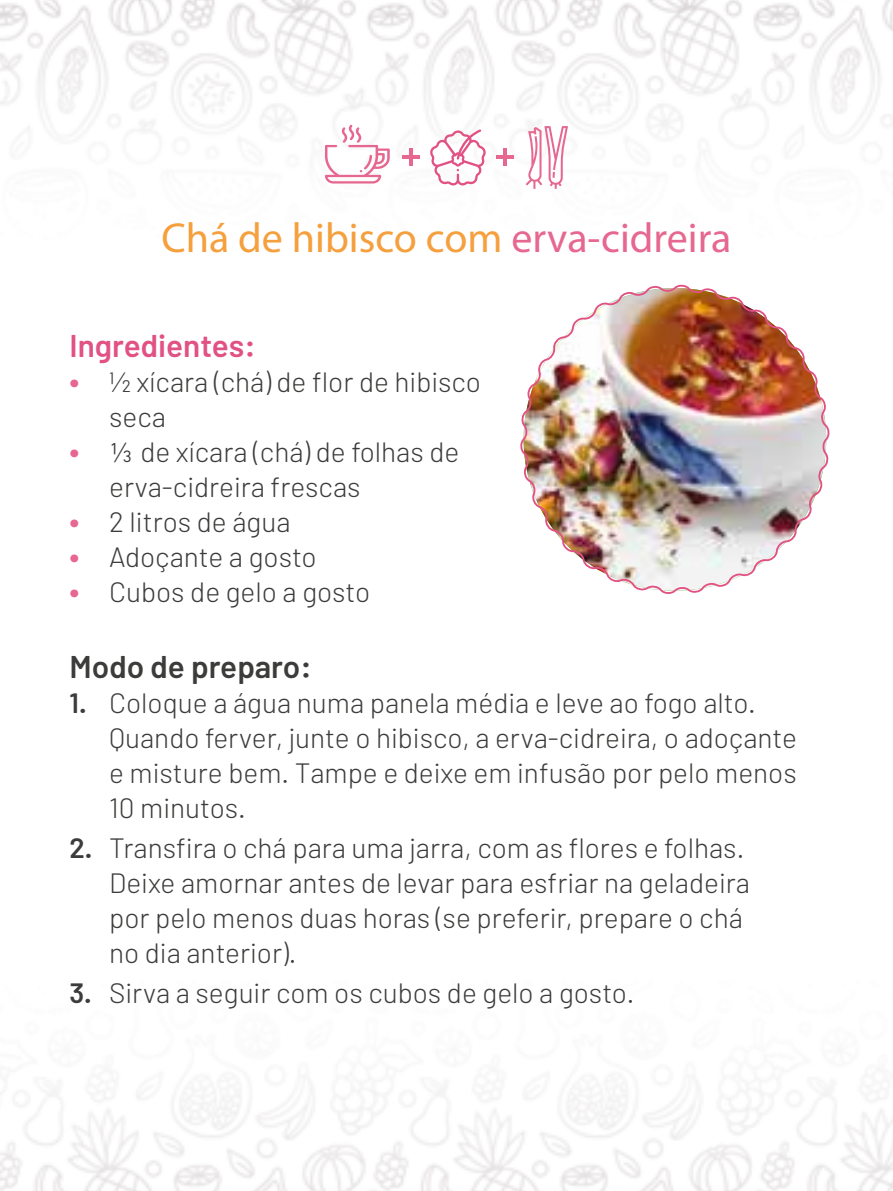
<style>
.page{position:relative;width:893px;height:1191px;background:#fff}
.page>*{position:absolute;margin:0;border:0;box-sizing:border-box;transform-origin:0 0}
.t1{font:42px "Myriad Pro";color:#f59f3d}
.t2{font:600 31.5px "Barlow";color:#3c3c3b}
.t3{font:600 31.5px "Barlow";color:#e25184}
.t4{font:300 28px/35px "Barlow";color:#3c3c3b}
.s1{color:#e66790}
.s2{font-weight:600;font-size:31.5px;color:#e66790}
.s3{font-family:"DIN Next LT Pro"}
.s4{font-weight:600}
</style>
<div class="page">
<img style="left:0;top:0;width:893px;height:1191px">
<img style="left:520px;top:285px;width:310px;height:309px">
<hr style="left:402px;top:155px;width:17px;height:3px;background:#e66790">
<hr style="left:409px;top:148px;width:4px;height:17px;background:#e66790">
<hr style="left:497px;top:155px;width:17px;height:3px;background:#e66790">
<hr style="left:503px;top:148px;width:4px;height:17px;background:#e66790">
<svg style="left:325px;top:125px;width:65px;height:58px"></svg>
<svg style="left:430px;top:129px;width:56px;height:56px"></svg>
<svg style="left:526px;top:126px;width:42px;height:63px"></svg>
<h1 class="t1" style="left:161px;top:212px;width:572px">Chá de hibisco com <span class="s1">erva-cidreira</span></h1>
<p class="t3" style="left:69px;top:326px;width:188px">Ingredientes:</p>
<p class="t4" style="left:109px;top:364px;width:373px;text-indent:-40px"><span class="s2">•</span> ½ xícara (chá) de flor de hibisco seca</p>
<p class="t4" style="left:109px;top:434px;width:352px;text-indent:-40px"><span class="s2">•</span> <span class="s3">⅓</span> de xícara (chá) de folhas de erva-cidreira frescas</p>
<p class="t4" style="left:69px;top:504px;width:223px"><span class="s2">•</span> 2 litros de água</p>
<p class="t4" style="left:69px;top:539px;width:249px"><span class="s2">•</span> Adoçante a gosto</p>
<p class="t4" style="left:69px;top:574px;width:302px"><span class="s2">•</span> Cubos de gelo a gosto</p>
<p class="t2" style="left:69px;top:647px;width:244px">Modo de preparo:</p>
<p class="t4" style="left:109px;top:684px;width:689px;text-indent:-40px"><span class="s4">1.</span> Coloque a água numa panela média e leve ao fogo alto.<br>Quando ferver, junte o hibisco, a erva-cidreira, o adoçante e misture bem. Tampe e deixe em infusão por pelo menos 10 minutos.</p>
<p class="t4" style="left:109px;top:829px;width:642px;text-indent:-40px"><span class="s4">2.</span> Transfira o chá para uma jarra, com as flores e folhas.<br>Deixe amornar antes de levar para esfriar na geladeira por pelo menos duas horas (se preferir, prepare o chá no dia anterior).</p>
<p class="t4" style="left:69px;top:974px;width:567px"><span class="s4">3.</span> Sirva a seguir com os cubos de gelo a gosto.</p>
</div>
